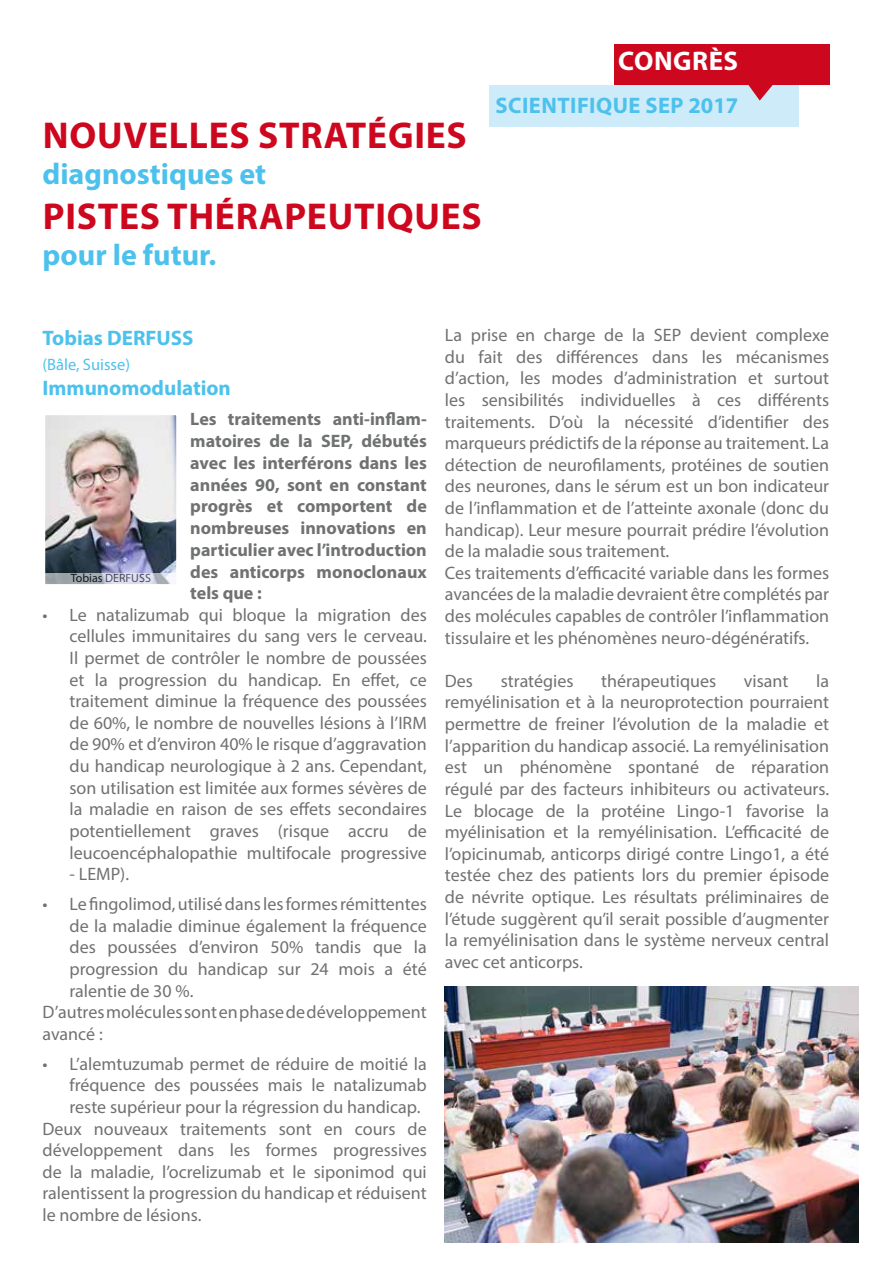
<style>
.page{position:relative;width:893px;height:1263px;background:#fff}
.page>*{position:absolute;margin:0;border:0;box-sizing:border-box;transform-origin:0 0}
.t1{font:700 37.5px "Myriad Pro";letter-spacing:.02em;color:#cd071e}
.t2{font:700 30px "Myriad Pro";color:#4cc1ec}
.t3{font:700 27px "Myriad Pro";letter-spacing:.02em;color:#fff}
.t4{font:700 22.5px "Myriad Pro";letter-spacing:.02em;color:#4cc1ec}
.t5{font:700 21px "Myriad Pro";color:#4cc1ec}
.t6{font:18px/21.6px "Myriad Pro";color:#707172}
.t7{font:700 18px/21.8px "Myriad Pro";color:#707172;text-align:justify}
.t8{font:16.5px "Myriad Pro";color:#4cc1ec}
.t9{font:12px "Myriad Pro";color:#000}
</style>
<div class="page">
<div style="left:489px;top:85px;width:309px;height:41px;background:#ceebf9"></div>
<svg style="left:748px;top:85px;width:25px;height:16px"></svg>
<div style="left:614px;top:45px;width:215px;height:40px;background:#cd071e"></div>
<img style="left:444px;top:986px;width:415px;height:256px">
<img style="left:47px;top:416px;width:128px;height:157px">
<div style="left:43px;top:412px;width:136px;height:175px;border:3px solid #fff"></div>
<svg style="left:45px;top:573px;width:132px;height:11px"></svg>
<h1 class="t1" style="left:43px;top:111px;width:425px">Nouvelles stratégies</h1>
<h2 class="t2" style="left:43px;top:155px;width:225px">diagnostiques et</h2>
<h1 class="t1" style="left:43px;top:192px;width:440px">pistes thérapeutiques</h1>
<h2 class="t2" style="left:43px;top:236px;width:175px">pour le futur.</h2>
<h3 class="t3" style="left:618px;top:44px;width:121px">congrès</h3>
<p class="t4" style="left:496px;top:91px;width:244px">scientifique sep 2017</p>
<p class="t5" style="left:43px;top:324px;width:78px">Tobias DERFUSS</p>
<p class="t8" style="left:43px;top:354px;width:89px">(Bâle, Suisse)</p>
<p class="t5" style="left:43px;top:374px;width:190px">Immunomodulation</p>
<p class="t7" style="left:190px;top:408px;width:238px">Les traitements anti-inflam&shy;matoires de la SEP, débutés avec les interférons dans les années 90, sont en constant progrès et comportent de nombreuses innovations en particulier avec l’introduction des anticorps monoclonaux tels que :</p>
<p class="t6" style="left:70px;top:604px;width:359px;text-indent:-27px">• Le natalizumab qui bloque la migration des cellules immunitaires du sang vers le cerveau.<br>I l permet de contrôler le nombre de poussées et la progression du handicap. En effet, ce traitement diminue la fréquence des poussées de 60%, le nombre de nouvelles lésions à l’IRM de 90% et d’environ 40% le risque d’aggravation du handicap neurologique à 2 ans. Cependant, son utilisation est limitée aux formes sévères de la maladie en raison de ses effets secondaires potentiellement graves (risque accru de leucoencéphalopathie multifocale progressive</p>
<p class="t6" style="left:70px;top:863px;width:61px">- LEMP).</p>
<p class="t6" style="left:43px;top:893px;width:386px">• Le fingolimod, utilisé dans les formes rémittentes</p>
<p class="t6" style="left:70px;top:914px;width:359px">de la maladie diminue également la fréquence</p>
<p class="t6" style="left:70px;top:936px;width:359px">des poussées d’environ 50% tandis que la</p>
<p class="t6" style="left:70px;top:958px;width:359px">progression du handicap sur 24 mois a été</p>
<p class="t6" style="left:70px;top:979px;width:125px">ralentie de 30 %.</p>
<p class="t6" style="left:43px;top:1001px;width:386px">D’autres molécules sont en phase de développement</p>
<p class="t6" style="left:43px;top:1022px;width:62px">avancé :</p>
<p class="t6" style="left:43px;top:1052px;width:386px">• L’alemtuzumab permet de réduire de moitié la</p>
<p class="t6" style="left:70px;top:1074px;width:359px">fréquence des poussées mais le natalizumab</p>
<p class="t6" style="left:70px;top:1096px;width:352px">reste supérieur pour la régression du handicap.</p>
<p class="t6" style="left:43px;top:1117px;width:386px">Deux nouveaux traitements sont en cours de</p>
<p class="t6" style="left:43px;top:1139px;width:386px">développement dans les formes progressives</p>
<p class="t6" style="left:43px;top:1160px;width:386px">de la maladie, l’ocrelizumab et le siponimod qui</p>
<p class="t6" style="left:43px;top:1182px;width:386px">ralentissent la progression du handicap et réduisent</p>
<p class="t6" style="left:43px;top:1204px;width:160px">le nombre de lésions.</p>
<p class="t9" style="left:71px;top:571px;width:82px">Tobias DERFUSS</p>
<p class="t6" style="left:445px;top:324px;width:386px">La prise en charge de la SEP devient complexe du fait des différences dans les mécanismes d’action, les modes d’administration et surtout les sensibilités individuelles à ces différents traitements. D’où la nécessité d’identifier des marqueurs prédictifs de la réponse au traitement. La détection de neurofilaments, protéines de soutien des neurones, dans le sérum est un bon indicateur de l’inflammation et de l’atteinte axonale (donc du handicap). Leur mesure pourrait prédire l’évolution de la maladie sous traitement.<br>Ces traitements d’efficacité variable dans les formes avancées de la maladie devraient être complétés par des molécules capables de contrôler l’inflammation tissulaire et les phénomènes neuro-dégénératifs.</p>
<p class="t6" style="left:445px;top:670px;width:30px">Des</p>
<p class="t6" style="left:501px;top:670px;width:74px">stratégies</p>
<p class="t6" style="left:601px;top:670px;width:116px">thérapeutiques</p>
<p class="t6" style="left:744px;top:670px;width:46px">visant</p>
<p class="t6" style="left:445px;top:670px;width:386px;text-align:justify;text-indent:371px">la remyélinisation et à la neuroprotection pourraient permettre de freiner l’évolution de la maladie et l’apparition du handicap associé. La remyélinisation est un phénomène spontané de réparation régulé par des facteurs inhibiteurs ou activateurs.<br>Le blocage de la protéine Lingo-1 favorise la myélinisation et la remyélinisation. L’efficacité de l’opicinumab, anticorps dirigé contre Lingo1, a été testée chez des patients lors du premier épisode de névrite optique. Les résultats préliminaires de l’étude suggèrent qu’il serait possible d’augmenter la remyélinisation dans le système nerveux central avec cet anticorps.</p>
</div>
